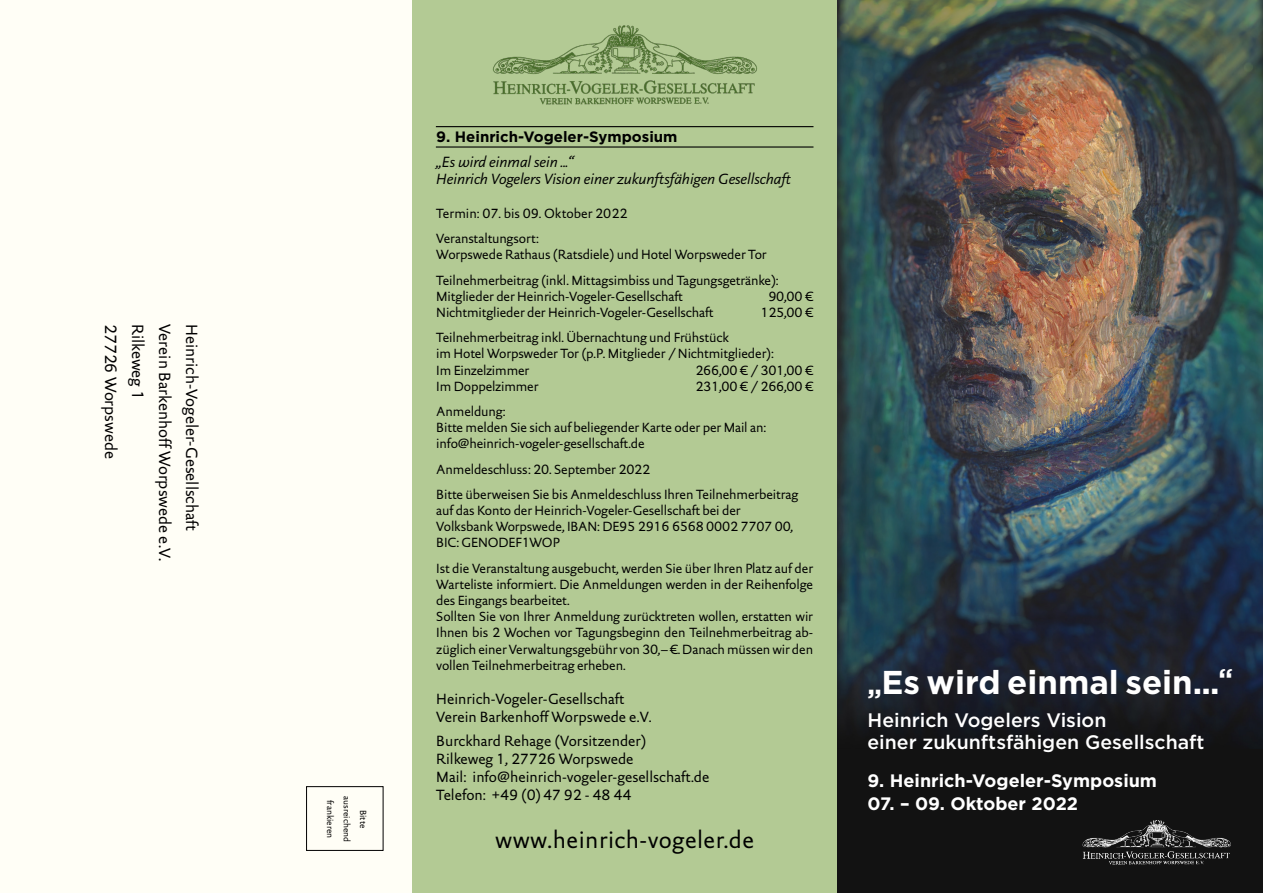
<style>
.page{position:relative;width:1263px;height:893px;background:#fff}
.page>*{position:absolute;margin:0;border:0;box-sizing:border-box;transform-origin:0 0}
.t1{font:700 33px "Gotham";color:#fff}
.t2{font:24px "DTL Documenta Sans TOT";letter-spacing:.02em;color:#000}
.t3{font:500 19.5px/22.5px "Gotham";color:#fff}
.t4{font:700 18px "Gotham";color:#fff}
.t5{font:16.5px "DTL Documenta Sans TOT";color:#000}
.t6{font:15px "DTL Documenta Sans TOT";color:#000}
.t7{font:italic 15px "DTL Documenta Sans TOT";color:#000}
.t8{font:700 15px "Gotham";color:#000}
.t9{font:13.5px/16.2px "DTL Documenta Sans TOT";letter-spacing:-.01em;color:#000}
.t10{font:9px "DTL Documenta Sans TOT";color:#000}
.s1{font-size:27px}
</style>
<div class="page">
<div style="left:0;top:0;width:412px;height:893px;background:#fffef6"></div>
<div style="left:412px;top:0;width:426px;height:893px;background:#b3ca94"></div>
<img style="left:492px;top:25px;width:265px;height:80px">
<img style="left:838px;top:0;width:425px;height:749px">
<div style="left:838px;top:749px;width:425px;height:144px;background:#121212"></div>
<div style="left:306px;top:786px;width:77px;height:65px;border:1px solid #000"></div>
<hr style="left:436px;top:126px;width:377px;height:1px;background:#000">
<hr style="left:436px;top:146px;width:377px;height:2px;background:#000">
<img style="left:1082px;top:820px;width:149px;height:45px">
<p class="t5" style="left:121px;top:324px;width:136px;rotate:90deg">27726 Worpswede</p>
<p class="t5" style="left:148px;top:324px;width:77px;rotate:90deg">Rilkeweg 1</p>
<p class="t5" style="left:175px;top:324px;width:238px;rotate:90deg">Verein Barkenhoff Worpswede e.V.</p>
<p class="t5" style="left:202px;top:324px;width:208px;rotate:90deg">Heinrich-Vogeler-Gesellschaft</p>
<p class="t10" style="left:336px;top:800px;width:40px;rotate:90deg">frankieren</p>
<p class="t10" style="left:352px;top:796px;width:47px;rotate:90deg">ausreichend</p>
<p class="t10" style="left:369px;top:810px;width:20px;rotate:90deg">Bitte</p>
<p class="t8" style="left:436px;top:126px;width:243px">9. Heinrich-Vogeler-Symposium</p>
<p class="t7" style="left:436px;top:153px;width:139px">„Es wird einmal sein ...“</p>
<p class="t7" style="left:436px;top:169px;width:356px">Heinrich Vogelers Vision einer zukunftsfähigen Gesellschaft</p>
<p class="t9" style="left:436px;top:205px;width:193px">Termin: 07. bis 09. Oktober 2022</p>
<p class="t9" style="left:436px;top:230px;width:104px">Veranstaltungsort:</p>
<p class="t9" style="left:436px;top:246px;width:332px">Worpswede Rathaus (Ratsdiele) und Hotel Worpsweder Tor</p>
<p class="t9" style="left:436px;top:272px;width:344px">Teilnehmerbeitrag (inkl. Mittagsimbiss und Tagungsgetränke):</p>
<p class="t9" style="left:436px;top:288px;width:248px">Mitglieder der Heinrich-Vogeler-Gesellschaft</p>
<p class="t9" style="left:768px;top:288px;width:46px">90,00 €</p>
<p class="t9" style="left:436px;top:304px;width:279px">Nichtmitglieder der Heinrich-Vogeler-Gesellschaft</p>
<p class="t9" style="left:760px;top:304px;width:54px">125,00 €</p>
<p class="t9" style="left:436px;top:329px;width:339px">Teilnehmerbeitrag inkl. Übernachtung und Frühstück<br>im Hotel Worpsweder Tor (p.P. Mitglieder / Nichtmitglieder):</p>
<p class="t9" style="left:436px;top:362px;width:95px">Im Einzelzimmer</p>
<p class="t9" style="left:695px;top:362px;width:119px">266,00 € / 301,00 €</p>
<p class="t9" style="left:436px;top:378px;width:104px">Im Doppelzimmer</p>
<p class="t9" style="left:695px;top:378px;width:119px">231,00 € / 266,00 €</p>
<p class="t9" style="left:436px;top:403px;width:71px">Anmeldung:</p>
<p class="t9" style="left:436px;top:419px;width:331px">Bitte melden Sie sich auf beliegender Karte oder per Mail an:</p>
<p class="t9" style="left:436px;top:435px;width:210px">info@heinrich-vogeler-gesellschaft.de</p>
<p class="t9" style="left:436px;top:461px;width:215px">Anmeldeschluss: 20. September 2022</p>
<p class="t9" style="left:436px;top:486px;width:364px">Bitte überweisen Sie bis Anmeldeschluss Ihren Teilnehmerbeitrag auf das Konto der Heinrich-Vogeler-Gesellschaft bei der</p>
<p class="t9" style="left:436px;top:518px;width:358px">Volksbank Worpswede, IBAN: DE95 2916 6568 0002 7707 00,</p>
<p class="t9" style="left:436px;top:534px;width:125px">BIC: GENODEF1WOP</p>
<p class="t9" style="left:436px;top:560px;width:378px;text-align:justify">Ist die Veranstaltung ausgebucht, werden Sie über Ihren Platz auf der Warteliste informiert. Die Anmeldungen werden in der Reihenfolge des Eingangs bearbeitet.</p>
<p class="t9" style="left:436px;top:608px;width:378px;text-align:justify">Sollten Sie von Ihrer Anmeldung zurücktreten wollen, erstatten wir Ihnen bis 2 Wochen vor Tagungsbeginn den Teilnehmerbeitrag ab&shy;züglich einer Verwaltungsgebühr von 30,– €. Danach müssen wir den vollen Teilnehmerbeitrag erheben.</p>
<p class="t6" style="left:436px;top:690px;width:190px">Heinrich-Vogeler-Gesellschaft</p>
<p class="t6" style="left:436px;top:708px;width:217px">Verein Barkenhoff Worpswede e.V.</p>
<p class="t6" style="left:436px;top:732px;width:212px">Burckhard Rehage (Vorsitzender)</p>
<p class="t6" style="left:436px;top:750px;width:199px">Rilkeweg 1, 27726 Worpswede</p>
<p class="t6" style="left:436px;top:768px;width:275px">Mail: info@heinrich-vogeler-gesellschaft.de</p>
<p class="t6" style="left:436px;top:786px;width:197px">Telefon: +49 (0) 47 92 - 48 44</p>
<p class="t2" style="left:495px;top:825px;width:261px">www.heinrich-vogeler.de</p>
<p class="t1" style="left:867px;top:660px;width:367px"><span class="s1">„</span>Es wird einmal sein...<sup>“</sup></p>
<p class="t3" style="left:867px;top:708px;width:339px">Heinrich Vogelers Vision<br>einer zukunftsfähigen Gesellschaft</p>
<p class="t4" style="left:867px;top:769px;width:291px">9. Heinrich-Vogeler-Symposium</p>
<p class="t4" style="left:867px;top:791px;width:212px">07. – 09. Oktober 2022</p>
</div>
